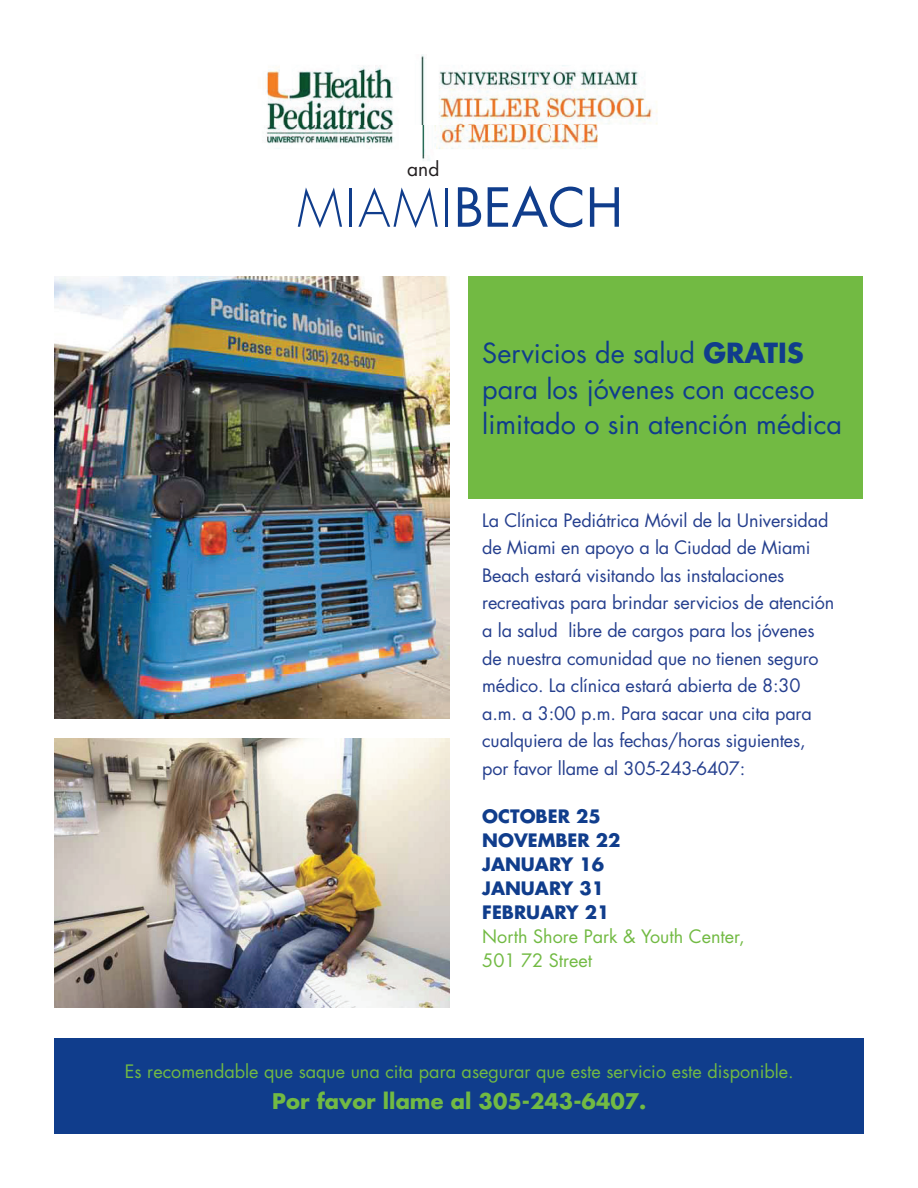
<style>
.page{position:relative;width:918px;height:1188px;background:#fff}
.page>*{position:absolute;margin:0;border:0;box-sizing:border-box;transform-origin:0 0}
.t1{font:27px/35.4px "Futura";color:#103d8c}
.t2{font:700 21px "Futura";color:#72ba43}
.t3{font:19.2px "Futura";color:#231f20}
.t4{font:18px/27.6px "Futura";letter-spacing:-.01em;color:#253f8e}
.t5{font:18px/24px "Futura";color:#72ba43}
.t6{font:700 18px/24px "Futura";color:#103d8c}
.s1{font-weight:700}
</style>
<div class="page">
<img style="left:266px;top:54px;width:392px;height:107px">
<svg style="left:298px;top:187px;width:44px;height:41px"></svg>
<hr style="left:349px;top:189px;width:3px;height:38px;background:#103d8c">
<svg style="left:358px;top:187px;width:80px;height:41px"></svg>
<hr style="left:445px;top:189px;width:2px;height:38px;background:#103d8c">
<svg style="left:458px;top:187px;width:23px;height:40px"></svg>
<svg style="left:488px;top:185px;width:94px;height:42px"></svg>
<svg style="left:590px;top:187px;width:29px;height:40px"></svg>
<img style="left:55px;top:276px;width:394px;height:442px">
<div style="left:469px;top:276px;width:394px;height:223px;background:#72ba43"></div>
<img style="left:55px;top:738px;width:394px;height:269px">
<div style="left:55px;top:1039px;width:809px;height:95px;background:#103d8c"></div>
<p class="t3" style="left:407px;top:156px;width:34px">and</p>
<h1 class="t1" style="left:482px;top:335px;width:361px">Servicios de salud <span class="s1">GRATIS </span>para los jóvenes con acceso limitado o sin atención médica</h1>
<p class="t4" style="left:482px;top:506px;width:353px">La Clínica Pediátrica Móvil de la Universidad de Miami en apoyo a la Ciudad de Miami Beach estará visitando las instalaciones recreativas para brindar servicios de atención a la salud libre de cargos para los jóvenes de nuestra comunidad que no tienen seguro médico. La clínica estará abierta de 8:30 a.m. a 3:00 p.m. Para sacar una cita para cualquiera de las fechas/horas siguientes, por favor llame al 305-243-6407:</p>
<p class="t6" style="left:482px;top:804px;width:140px">OCTOBER 25<br>NOVEMBER 22<br>JANUARY 16<br>JANUARY 31<br>FEBRUARY 21</p>
<p class="t5" style="left:482px;top:924px;width:264px">North Shore Park &amp; Youth Center,<br>501 72 Street</p>
<p class="t5" style="left:125px;top:1059px;width:670px">Es recomendable que saque una cita para asegurar que este servicio este disponible.</p>
<p class="t2" style="left:272px;top:1086px;width:376px">POR FAVOR LLAME AL 305-243-6407.</p>
</div>
